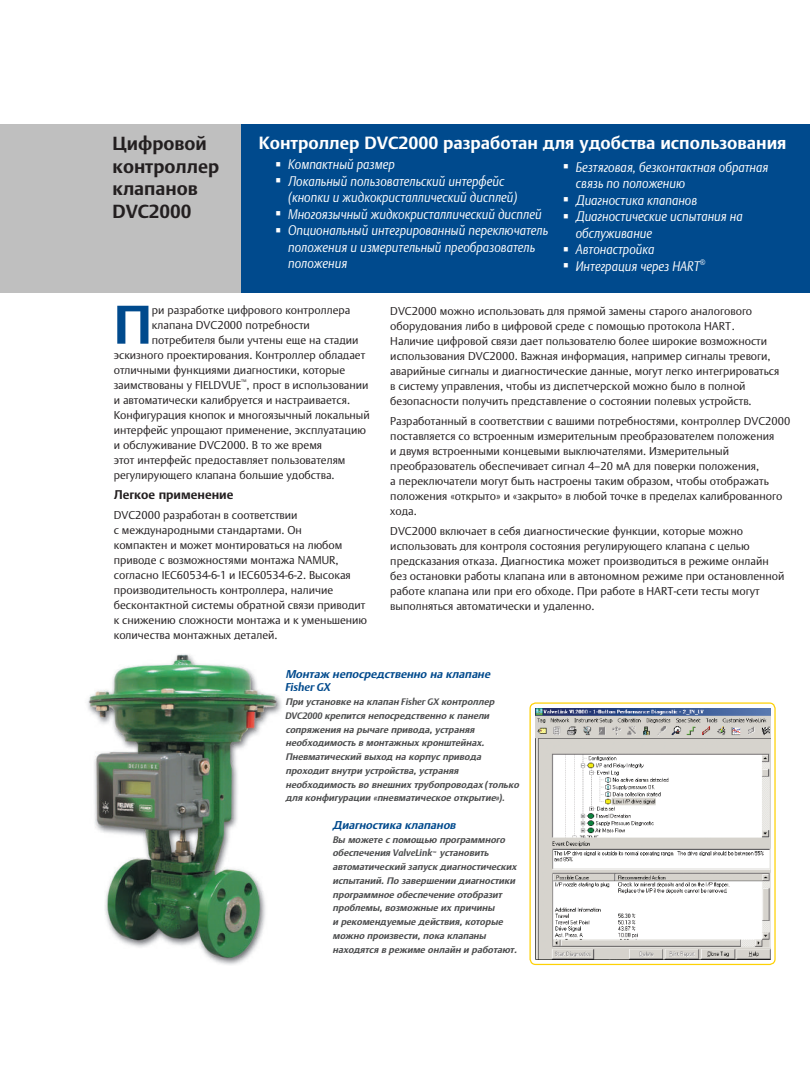
<style>
.page{position:relative;width:810px;height:1080px;background:#fff}
.page>*{position:absolute;margin:0;border:0;box-sizing:border-box;transform-origin:0 0}
.t1{font:700 53.75px "DTL Argo CT";color:#004a8d}
.t2{font:700 18.75px/22.5px "DTL Argo CT";color:#231f20}
.t3{font:700 17.5px "DTL Argo CT";color:#fff}
.t4{font:italic 300 13.75px/16.5px "DTL Argo CT";color:#fff;scale:.9 1}
.t5{font:700 12.5px "DTL Argo CT";color:#231f20}
.t6{font:300 11.25px/15px "DTL Argo CT";color:#231f20}
.t7{font:italic 700 11.25px "DTL Argo CT";color:#004a8d}
.t8{font:italic 700 11.25px "DTL Argo T";color:#004a8d}
.t9{font:italic 700 9.38px/13.8px "DTL Argo CT";color:#4b4c4d}
.t10{font:italic 700 2.5px "DTL Argo T";color:#4b4c4d}
.s1{font-family:"DTL Argo T"}
</style>
<div class="page">
<div style="left:0;top:124px;width:242px;height:168px;background:#bfbfbf"></div>
<div style="left:242px;top:124px;width:568px;height:168px;background:#004a8d"></div>
<div style="left:529px;top:702px;width:247px;height:263px;border:1px solid #fed105;border-radius:6px"></div>
<img style="left:536px;top:708px;width:235px;height:252px">
<img style="left:87px;top:654px;width:195px;height:311px">
<h3 class="t3" style="left:259px;top:132px;width:529px">Контроллер DVC2000 разработан для удобства использования</h3>
<p class="t4" style="left:276px;top:156px;width:134px">■ Компактный размер</p>
<p class="t4" style="left:288px;top:173px;width:256px;text-indent:-12px">■ Локальный пользовательский интерфейс (кнопки и жидкокристаллический дисплей)</p>
<p class="t4" style="left:276px;top:206px;width:297px">■ Многоязычный жидкокристаллический дисплей</p>
<p class="t4" style="left:288px;top:222px;width:291px;text-indent:-12px">■ Опциональный интегрированный переключатель положения и измерительный преобразователь положения</p>
<p class="t6" style="left:390px;top:303px;width:391px">DVC2000 можно использовать для прямой замены старого аналогового оборудования либо в цифровой среде с помощью протокола HART.<br>Наличие цифровой связи дает пользователю более широкие возможности использования DVC2000. Важная информация, например сигналы тревоги, аварийные сигналы и диагностические данные, могут легко интегрироваться в систему управления, чтобы из диспетчерской можно было в полной безопасности получить представление о состоянии полевых устройств.</p>
<p class="t6" style="left:390px;top:413px;width:401px">Разработанный в соответствии с вашими потребностями, контроллер DVC2000 поставляется со встроенным измерительным преобразователем положения<br>и двумя встроенными концевыми выключателями. Измерительный преобразователь обеспечивает сигнал 4–20 мА для поверки положения,<br>а переключатели могут быть настроены таким образом, чтобы отображать положения «открыто» и «закрыто» в любой точке в пределах калиброванного хода.</p>
<p class="t6" style="left:390px;top:523px;width:396px">DVC2000 включает в себя диагностические функции, которые можно использовать для контроля состояния регулирующего клапана с целью предсказания отказа. Диагностика может производиться в режиме онлайн без остановки работы клапана или в автономном режиме при остановленной работе клапана или при его обходе. При работе в HART-сети тесты могут выполняться автоматически и удаленно.</p>
<h2 class="t2" style="left:112px;top:132px;width:108px">Цифровой контроллер клапанов<br>DVC2000</h2>
<p class="t4" style="left:576px;top:158px;width:216px;text-indent:-12px">■ Безтяговая, безконтактная обратная связь по положению</p>
<p class="t4" style="left:564px;top:191px;width:150px">■ Диагностика клапанов</p>
<p class="t4" style="left:576px;top:208px;width:187px;text-indent:-12px">■ Диагностические испытания на обслуживание</p>
<p class="t4" style="left:564px;top:241px;width:102px">■ Автонастройка</p>
<p class="t4" style="left:564px;top:257px;width:159px">■ Интеграция через HART<sup>®</sup></p>
<h1 class="t1" style="left:114px;top:293px;width:40px">П</h1>
<p class="t6" style="left:152px;top:302px;width:200px">ри разработке цифрового контроллера</p>
<p class="t6" style="left:152px;top:317px;width:159px">клапана DVC2000 потребности</p>
<p class="t6" style="left:152px;top:332px;width:208px">потребителя были учтены еще на стадии</p>
<p class="t6" style="left:114px;top:347px;width:253px">эскизного проектирования. Контроллер обладает</p>
<p class="t6" style="left:114px;top:362px;width:233px">отличными функциями диагностики, которые</p>
<p class="t6" style="left:114px;top:377px;width:256px">заимствованы у FIELDVUE<sup>™</sup>, прост в использовании</p>
<p class="t6" style="left:114px;top:392px;width:238px">и автоматически калибруется и настраивается.</p>
<p class="t6" style="left:114px;top:407px;width:257px">Конфигурация кнопок и многоязычный локальный</p>
<p class="t6" style="left:114px;top:422px;width:254px">интерфейс упрощают применение, эксплуатацию</p>
<p class="t6" style="left:114px;top:437px;width:210px">и обслуживание DVC2000. В то же время</p>
<p class="t6" style="left:114px;top:452px;width:233px">этот интерфейс предоставляет пользователям</p>
<p class="t6" style="left:114px;top:467px;width:222px">регулирующего клапана большие удобства.</p>
<p class="t5" style="left:114px;top:487px;width:121px">Легкое применение</p>
<p class="t6" style="left:114px;top:507px;width:255px">DVC2000 разработан в соответствии<br>с международными стандартами. Он<br>компактен и может монтироваться на любом приводе с возможностями монтажа NAMUR, согласно IEC60534-6-1 и IEC60534-6-2. Высокая производительность контроллера, наличие бесконтактной системы обратной связи приводит к снижению сложности монтажа и к уменьшению количества монтажных деталей.</p>
<p class="t7" style="left:285px;top:667px;width:209px">Монтаж непосредственно на клапане</p>
<p class="t8" style="left:285px;top:681px;width:47px">Fisher GX</p>
<p class="t9" style="left:285px;top:695px;width:237px">При установке на клапан <span class="s1">Fis h e r GX</span> контроллер<br><span class="s1">D VC2 0 0 0</span> крепится непосредственно к панели сопряжения на рычаге привода,устраняя необходимость в монтажных кронштейнах.<br>Пневматический выход на корпус привода проходитвнутри устройства,устраняя необходимость во внешних трубопроводах <span class="s1">(</span> только для конфигурации «пневматическое открытие<span class="s1">» ) .</span></p>
<p class="t7" style="left:332px;top:818px;width:127px">Диагностика клапанов</p>
<p class="t9" style="left:332px;top:832px;width:176px">Вы можете с помощью программного обеспечения <span class="s1">Va l ve L in k</span></p>
<p class="t10" style="left:433px;top:850px;width:5px">TM</p>
<p class="t9" style="left:332px;top:846px;width:188px;text-indent:107px">установить автоматический запуск диагностических испытаний.По завершении диагностики программное обеспечение отобразит проблемы,возможные их причины<br>и рекомендуемые действия,которые можно произвести,пока клапаны находятся в режиме онлайн и работают.</p>
</div>
